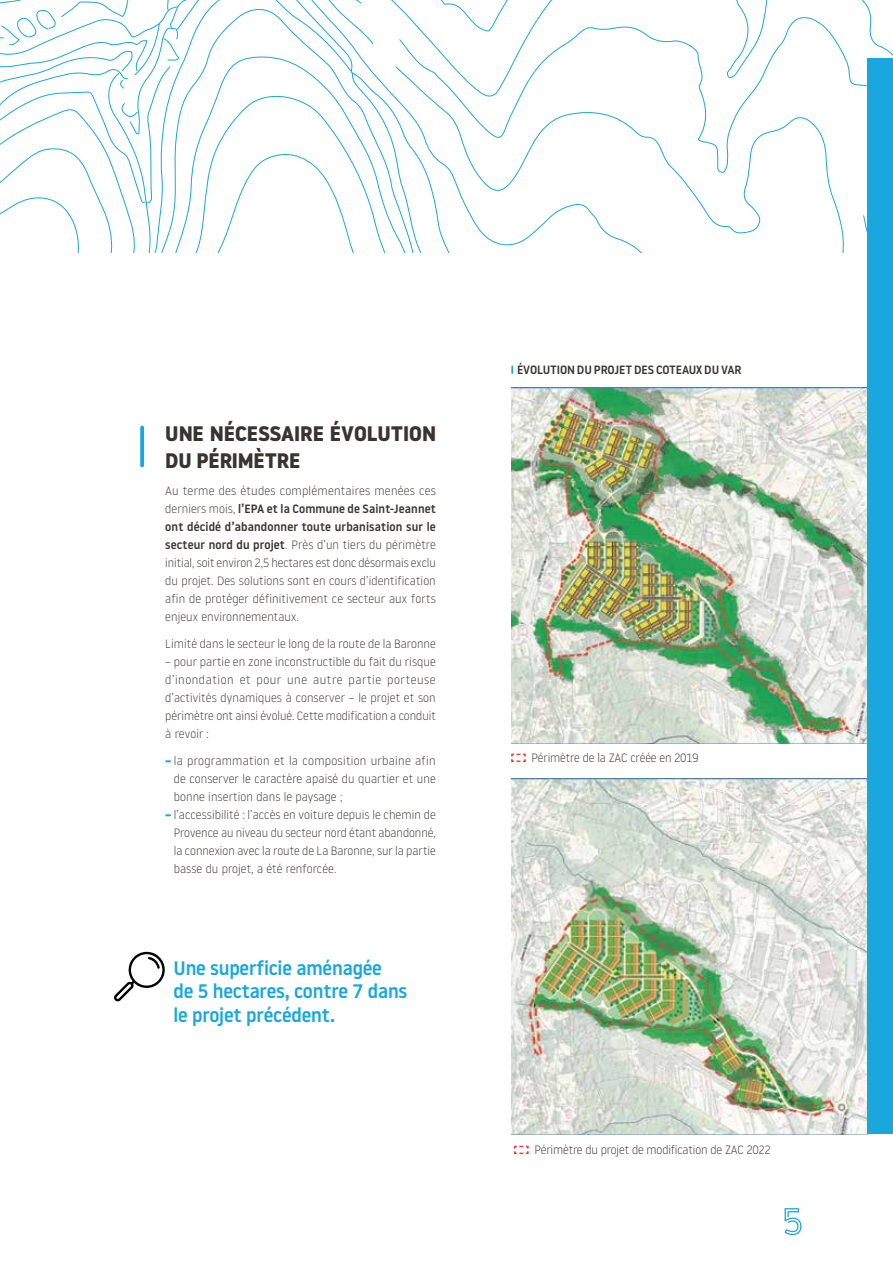
<style>
.page{position:relative;width:893px;height:1263px;background:#fff}
.page>*{position:absolute;margin:0;border:0;box-sizing:border-box;transform-origin:0 0}
.t1{font:700 21px/27px "Noway";color:#39342f}
.t2{font:500 19.5px/23.4px "Noway";letter-spacing:-.01em;color:#1aa7dd}
.t3{font:300 12px/18px "Noway";letter-spacing:.01em;color:#39342f;text-align:justify}
.t4{font:300 12px "Noway";letter-spacing:-.01em;color:#39342f}
.t5{font:500 12px "Noway";letter-spacing:-.015em;color:#39342f}
.s1{font-weight:500}
</style>
<div class="page">
<svg style="left:0;top:0;width:893px;height:252px"></svg>
<svg style="left:784px;top:1208px;width:17px;height:27px"></svg>
<img style="left:511px;top:387px;width:356px;height:356px">
<img style="left:511px;top:778px;width:356px;height:356px">
<svg style="left:165px;top:760px;width:6px;height:2px"></svg>
<svg style="left:165px;top:814px;width:6px;height:2px"></svg>
<svg style="left:511px;top:753px;width:15px;height:10px"></svg>
<svg style="left:514px;top:1145px;width:15px;height:10px"></svg>
<div style="left:867px;top:59px;width:26px;height:1075px;background:#1aa7dd"></div>
<svg style="left:140px;top:426px;width:4px;height:41px"></svg>
<div style="left:129px;top:952px;width:36px;height:36px;border:2px solid #000;border-radius:50%"></div>
<svg style="left:148px;top:955px;width:13px;height:14px"></svg>
<svg style="left:114px;top:978px;width:24px;height:24px"></svg>
<svg style="left:511px;top:366px;width:2px;height:8px"></svg>
<p class="t5" style="left:517px;top:361px;width:226px">ÉVOLUTION DU PROJET DES COTEAUX DU VAR</p>
<h1 class="t1" style="left:165px;top:420px;width:272px">UNE NÉCESSAIRE ÉVOLUTION<br>DU PÉRIMÈTRE</h1>
<p class="t3" style="left:165px;top:481px;width:272px">Au terme des études complémentaires menées ces derniers mois, <span class="s1">l’EPA et la Commune de Saint-Jeannet ont décidé d’abandonner toute urbanisation sur le secteur nord du projet</span>. Près d’un tiers du périmètre initial, soit environ 2,5 hectares est donc désormais exclu du projet. Des solutions sont en cours d’identification afin de protéger définitivement ce secteur aux forts enjeux environnementaux.</p>
<p class="t3" style="left:165px;top:634px;width:272px">Limité dans le secteur le long de la route de la Baronne</p>
<p class="t3" style="left:165px;top:652px;width:272px">– pour partie en zone inconstructible du fait du risque d’inondation et pour une autre partie porteuse d’activités dynamiques à conserver – le projet et son périmètre ont ainsi évolué. Cette modification a conduit à revoir :</p>
<p class="t3" style="left:174px;top:751px;width:264px;text-align:left">la programmation et la composition urbaine afin de conserver le caractère apaisé du quartier et une bonne insertion dans le paysage ;<br>l’accessibilité : l’accès en voiture depuis le chemin de Provence au niveau du secteur nord étant abandonné, la connexion avec la route de La Baronne, sur la partie basse du projet, a été renforcée.</p>
<p class="t4" style="left:532px;top:750px;width:168px">Périmètre de la ZAC créée en 2019</p>
<h2 class="t2" style="left:173px;top:956px;width:235px">Une superficie aménagée<br>de 5 hectares, contre 7 dans le projet précédent.</h2>
<p class="t4" style="left:534px;top:1142px;width:238px">Périmètre du projet de modification de ZAC 2022</p>
</div>
